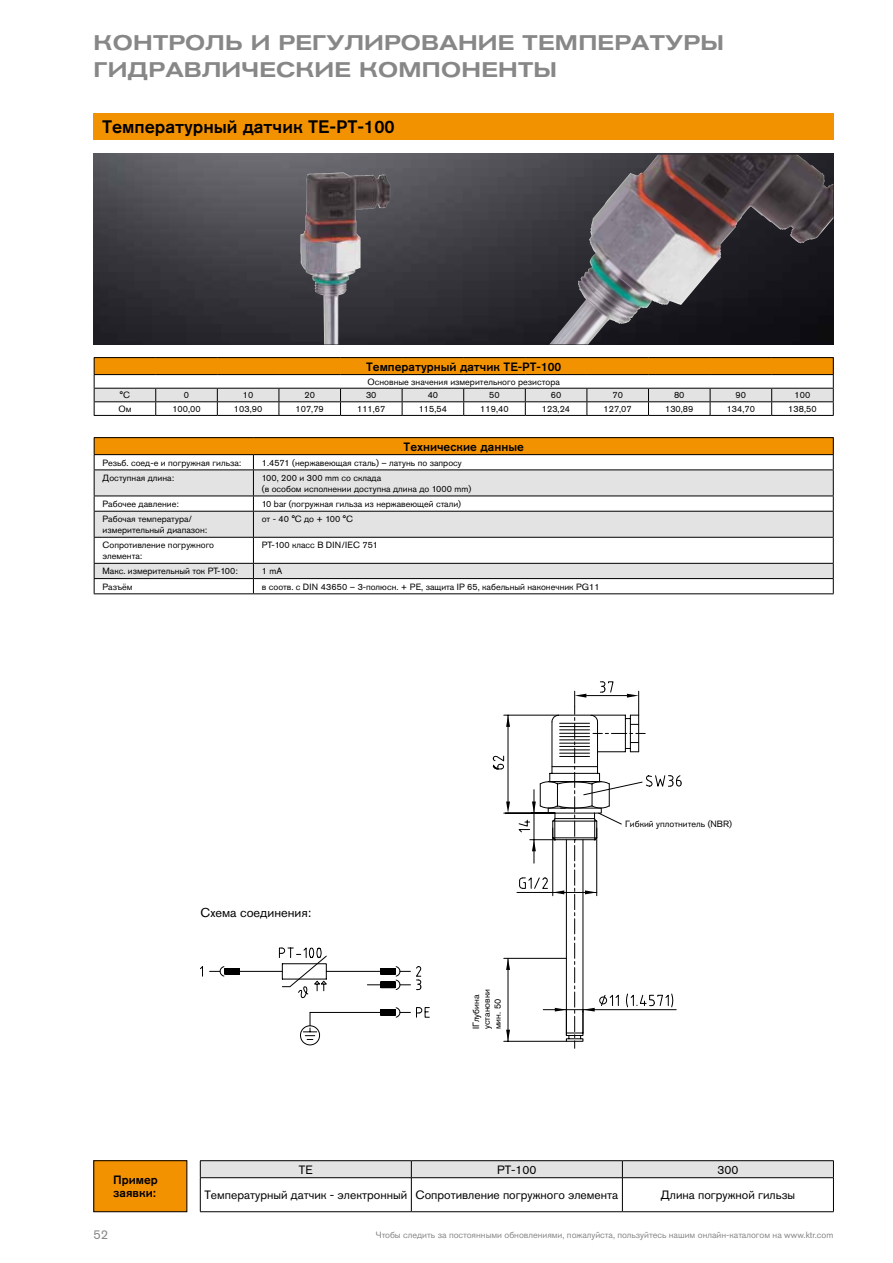
<style>
.page{position:relative;width:893px;height:1263px;background:#fff}
.page>*{position:absolute;margin:0;border:0;box-sizing:border-box;transform-origin:0 0}
.t1{font:500 expanded 21px/27px "Akzidenz Grotesk Pro";letter-spacing:.01em;color:#878787}
.t2{font:500 18px "Akzidenz Grotesk Pro";color:#000}
.t3{font:12.75px "Akzidenz Grotesk Pro";color:#000}
.t4{font:12.75px "Akzidenz Grotesk Pro";color:#878787}
.t5{font:12px "Akzidenz Grotesk Pro";color:#000}
.t6{font:500 12px/12.8px "Akzidenz Grotesk Pro";color:#000}
.t7{font:9px/10.8px "Akzidenz Grotesk Pro";color:#000}
.t8{font:9px "Akzidenz Grotesk Pro";color:#878787}
</style>
<div class="page">
<img style="left:94px;top:153px;width:739px;height:191px">
<img style="left:300px;top:173px;width:49px;height:171px">
<img style="left:549px;top:155px;width:109px;height:189px">
<svg style="left:493px;top:681px;width:189px;height:368px"></svg>
<svg style="left:200px;top:947px;width:228px;height:98px"></svg>
<div style="left:94px;top:1161px;width:93px;height:51px;background:#f39200"></div>
<div style="left:94px;top:1160px;width:93px;height:52px;border:1px solid #000"></div>
<div style="left:94px;top:438px;width:739px;height:17px;background:#f39200"></div>
<svg style="left:95px;top:470px;width:738px;height:108px;fill:#e3e3e3"></svg>
<hr style="left:94px;top:437px;width:159px;height:1px;background:#000">
<hr style="left:253px;top:437px;width:581px;height:1px;background:#000">
<hr style="left:94px;top:454px;width:159px;height:1px;background:#000">
<hr style="left:253px;top:454px;width:581px;height:1px;background:#000">
<hr style="left:94px;top:469px;width:159px;height:1px;background:#000">
<hr style="left:253px;top:469px;width:581px;height:1px;background:#000">
<hr style="left:94px;top:496px;width:159px;height:1px;background:#000">
<hr style="left:253px;top:496px;width:581px;height:1px;background:#000">
<hr style="left:94px;top:511px;width:159px;height:1px;background:#000">
<hr style="left:253px;top:511px;width:581px;height:1px;background:#000">
<hr style="left:94px;top:537px;width:159px;height:1px;background:#000">
<hr style="left:253px;top:537px;width:581px;height:1px;background:#000">
<hr style="left:94px;top:563px;width:159px;height:1px;background:#000">
<hr style="left:253px;top:563px;width:581px;height:1px;background:#000">
<hr style="left:94px;top:578px;width:159px;height:1px;background:#000">
<svg style="left:94px;top:438px;width:1px;height:155px"></svg>
<hr style="left:253px;top:578px;width:581px;height:1px;background:#000">
<svg style="left:253px;top:455px;width:1px;height:138px"></svg>
<svg style="left:833px;top:438px;width:1px;height:155px"></svg>
<hr style="left:94px;top:593px;width:159px;height:1px;background:#000">
<hr style="left:253px;top:593px;width:581px;height:1px;background:#000">
<hr style="left:200px;top:1160px;width:211px;height:1px;background:#000">
<hr style="left:411px;top:1160px;width:211px;height:1px;background:#000">
<hr style="left:622px;top:1160px;width:212px;height:1px;background:#000">
<svg style="left:200px;top:1161px;width:634px;height:50px"></svg>
<hr style="left:200px;top:1178px;width:1px;height:33px;background:#000">
<hr style="left:200px;top:1177px;width:211px;height:1px;background:#000">
<hr style="left:411px;top:1178px;width:1px;height:33px;background:#000">
<hr style="left:411px;top:1177px;width:211px;height:1px;background:#000">
<hr style="left:622px;top:1177px;width:212px;height:1px;background:#000">
<hr style="left:622px;top:1178px;width:1px;height:33px;background:#000">
<hr style="left:833px;top:1178px;width:1px;height:33px;background:#000">
<hr style="left:200px;top:1211px;width:211px;height:1px;background:#000">
<hr style="left:411px;top:1211px;width:211px;height:1px;background:#000">
<hr style="left:622px;top:1211px;width:212px;height:1px;background:#000">
<hr style="left:94px;top:357px;width:62px;height:1px;background:#000">
<hr style="left:156px;top:357px;width:61px;height:1px;background:#000">
<hr style="left:217px;top:357px;width:62px;height:1px;background:#000">
<hr style="left:279px;top:357px;width:62px;height:1px;background:#000">
<hr style="left:341px;top:357px;width:61px;height:1px;background:#000">
<hr style="left:402px;top:357px;width:62px;height:1px;background:#000">
<hr style="left:464px;top:357px;width:61px;height:1px;background:#000">
<hr style="left:525px;top:357px;width:62px;height:1px;background:#000">
<hr style="left:587px;top:357px;width:61px;height:1px;background:#000">
<hr style="left:648px;top:357px;width:62px;height:1px;background:#000">
<hr style="left:710px;top:357px;width:62px;height:1px;background:#000">
<hr style="left:772px;top:357px;width:62px;height:1px;background:#000">
<svg style="left:94px;top:358px;width:740px;height:57px"></svg>
<hr style="left:94px;top:415px;width:62px;height:1px;background:#000">
<hr style="left:156px;top:415px;width:61px;height:1px;background:#000">
<hr style="left:217px;top:415px;width:62px;height:1px;background:#000">
<hr style="left:279px;top:415px;width:62px;height:1px;background:#000">
<hr style="left:341px;top:415px;width:61px;height:1px;background:#000">
<hr style="left:402px;top:415px;width:62px;height:1px;background:#000">
<hr style="left:464px;top:415px;width:61px;height:1px;background:#000">
<hr style="left:525px;top:415px;width:62px;height:1px;background:#000">
<hr style="left:587px;top:415px;width:61px;height:1px;background:#000">
<hr style="left:648px;top:415px;width:62px;height:1px;background:#000">
<hr style="left:710px;top:415px;width:62px;height:1px;background:#000">
<hr style="left:772px;top:415px;width:62px;height:1px;background:#000">
<div style="left:94px;top:114px;width:740px;height:26px;background:#f39200"></div>
<h1 class="t1" style="left:94px;top:29px;width:632px">КОНТРОЛЬ И РЕГУЛИРОВАНИЕ ТЕМПЕРАТУРЫ<br>ГИДРАВЛИЧЕСКИЕ КОМПОНЕНТЫ</h1>
<h2 class="t2" style="left:102px;top:115px;width:294px">Температурный датчик TE-PT-100</h2>
<h3 class="t6" style="left:366px;top:360px;width:197px">Температурный датчик TE-PT-100</h3>
<p class="t7" style="left:367px;top:376px;width:194px">Основные значения измерительного резистора</p>
<p class="t7" style="left:120px;top:390px;width:12px">°C</p>
<p class="t7" style="left:184px;top:390px;width:7px">0</p>
<p class="t7" style="left:243px;top:390px;width:12px">10</p>
<p class="t7" style="left:304px;top:390px;width:12px">20</p>
<p class="t7" style="left:366px;top:390px;width:12px">30</p>
<p class="t7" style="left:428px;top:390px;width:12px">40</p>
<p class="t7" style="left:489px;top:390px;width:12px">50</p>
<p class="t7" style="left:551px;top:390px;width:12px">60</p>
<p class="t7" style="left:612px;top:390px;width:12px">70</p>
<p class="t7" style="left:674px;top:390px;width:12px">80</p>
<p class="t7" style="left:736px;top:390px;width:12px">90</p>
<p class="t7" style="left:795px;top:390px;width:17px">100</p>
<p class="t7" style="left:118px;top:403px;width:15px">Ом</p>
<p class="t7" style="left:172px;top:403px;width:30px">100,00</p>
<p class="t7" style="left:234px;top:403px;width:30px">103,90</p>
<p class="t7" style="left:296px;top:403px;width:30px">107,79</p>
<p class="t7" style="left:357px;top:403px;width:30px">111,67</p>
<p class="t7" style="left:419px;top:403px;width:30px">115,54</p>
<p class="t7" style="left:480px;top:403px;width:30px">119,40</p>
<p class="t7" style="left:542px;top:403px;width:30px">123,24</p>
<p class="t7" style="left:603px;top:403px;width:30px">127,07</p>
<p class="t7" style="left:665px;top:403px;width:30px">130,89</p>
<p class="t7" style="left:727px;top:403px;width:30px">134,70</p>
<p class="t7" style="left:788px;top:403px;width:30px">138,50</p>
<h3 class="t6" style="left:404px;top:440px;width:122px">Технические данные</h3>
<p class="t7" style="left:103px;top:457px;width:140px">Резьб. соед-е и погружная гильза:</p>
<p class="t7" style="left:262px;top:457px;width:201px">1.4571 (нержавеющая сталь) – латунь по запросу</p>
<p class="t7" style="left:103px;top:472px;width:73px">Доступная длина:</p>
<p class="t7" style="left:262px;top:472px;width:211px">100, 200 и 300 mm со склада<br>(в особом исполнении доступна длина до 1000 mm)</p>
<p class="t7" style="left:103px;top:498px;width:78px">Рабочее давление:</p>
<p class="t7" style="left:262px;top:498px;width:201px">10 bar (погружная гильза из нержавеющей стали)</p>
<p class="t7" style="left:103px;top:514px;width:106px">Рабочая температура/ измерительный диапазон:</p>
<p class="t7" style="left:262px;top:514px;width:92px">от - 40 °C до + 100 °C</p>
<p class="t7" style="left:103px;top:540px;width:113px">Сопротивление погружного элемента:</p>
<p class="t7" style="left:262px;top:540px;width:118px">PT-100 класс B DIN/IEC 751</p>
<p class="t7" style="left:103px;top:566px;width:137px">Макс. измерительный ток PT-100:</p>
<p class="t7" style="left:262px;top:566px;width:22px">1 mA</p>
<p class="t7" style="left:103px;top:581px;width:32px">Разъём</p>
<p class="t7" style="left:262px;top:581px;width:339px">в соотв. с DIN 43650 – 3-полюсн. + PE, защита IP 65, кабельный наконечник PG11</p>
<h3 class="t3" style="left:201px;top:905px;width:112px">Схема соединения:</h3>
<p class="t7" style="left:470px;top:1029px;width:42px;rotate:-90deg">IГлубина установки мин. 50</p>
<p class="t7" style="left:625px;top:818px;width:108px">Гибкий уплотнитель (NBR)</p>
<h3 class="t6" style="left:113px;top:1173px;width:46px">Пример заявки:</h3>
<h3 class="t5" style="left:299px;top:1162px;width:15px">TE</h3>
<h3 class="t5" style="left:497px;top:1162px;width:41px">PT-100</h3>
<h3 class="t5" style="left:717px;top:1162px;width:22px">300</h3>
<h3 class="t5" style="left:204px;top:1187px;width:415px">Температурный датчик - электронный Сопротивление погружного элемента</h3>
<h3 class="t5" style="left:661px;top:1187px;width:136px">Длина погружной гильзы</h3>
<h3 class="t4" style="left:94px;top:1226px;width:16px">52</h3>
<p class="t8" style="left:376px;top:1229px;width:459px">Чтобы следить за постоянными обновлениями, пожалуйста, пользуйтесь нашим онлайн-каталогом на www.ktr.com</p>
</div>
